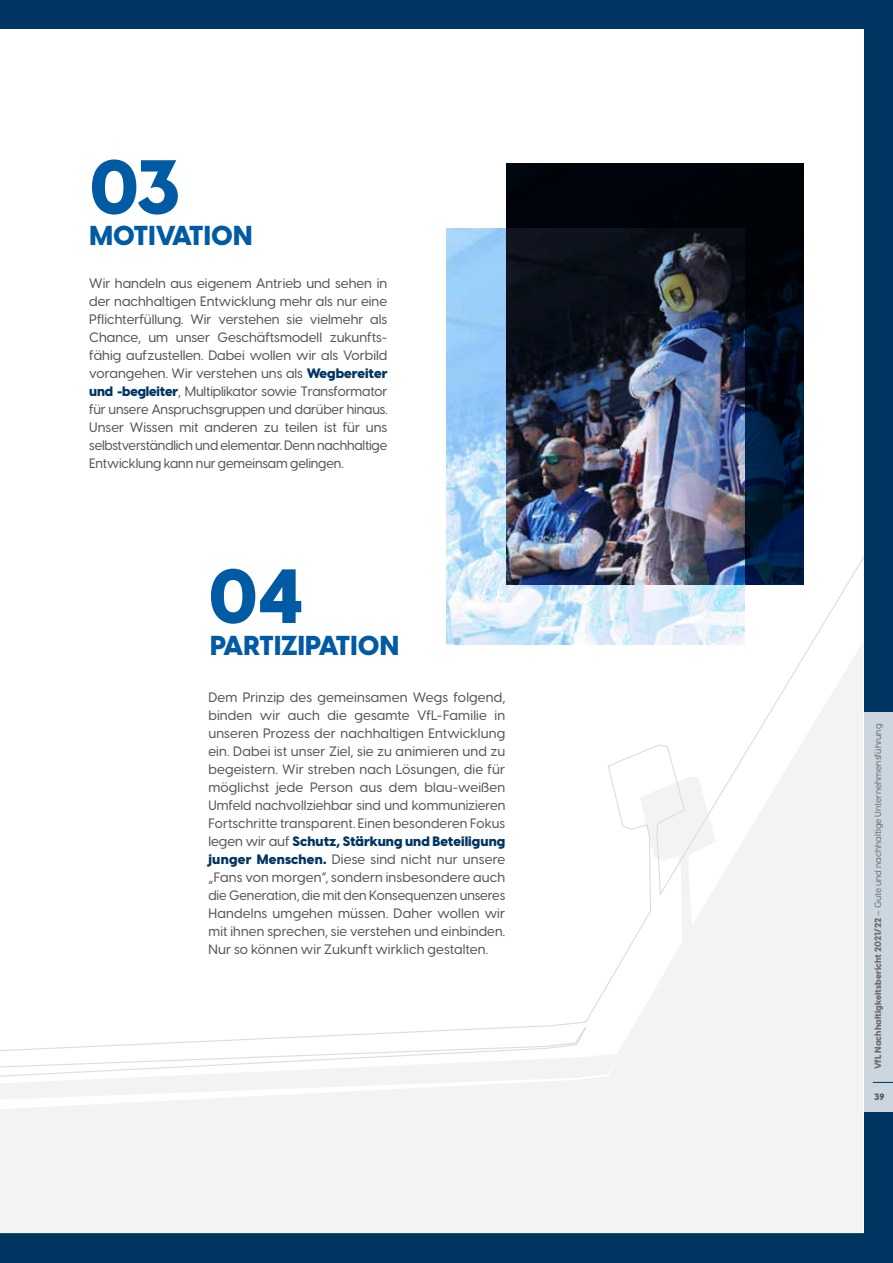
<style>
.page{position:relative;width:893px;height:1263px;background:#003562}
.page>*{position:absolute;margin:0;border:0;box-sizing:border-box;transform-origin:0 0}
.t1{font:800 75.45px "Visby CF";color:#005aa4}
.t2{font:800 27px "Visby CF";letter-spacing:.01em;color:#005aa4}
.t3{font:500 13.5px/18px "Visby CF";letter-spacing:-.01em;color:#565655;text-align:justify}
.t4{font:500 9px "Visby CF";color:#6e6e6e}
.t5{font:800 9px "Visby CF";color:#565655}
.s1{font-weight:800;color:#003562}
.s2{font-weight:800}
</style>
<div class="page">
<div style="left:0;top:30px;width:863px;height:1203px;background:#fff"></div>
<div style="left:0;top:1080px;width:863px;height:153px;background:#f3f3f3"></div>
<svg style="left:0;top:558px;width:863px;height:522px"></svg>
<img style="left:446px;top:228px;width:298px;height:416px">
<img style="left:506px;top:163px;width:298px;height:421px">
<div style="left:863px;top:712px;width:30px;height:400px;background:#ccd6df"></div>
<svg style="left:873px;top:1082px;width:20px;height:1px"></svg>
<h1 class="t1" style="left:89px;top:127px;width:92px">03</h1>
<h2 class="t2" style="left:89px;top:214px;width:164px">MOTIVATION</h2>
<p class="t3" style="left:89px;top:273px;width:300px">Wir handeln aus eigenem Antrieb und sehen in der nachhaltigen Entwicklung mehr als nur eine Pflichterfüllung. Wir verstehen sie vielmehr als Chance, um unser Geschäftsmodell zukunfts&shy;fähig aufzustellen. Dabei wollen wir als Vorbild vorangehen. Wir verstehen uns als <span class="s1">Wegbereiter und -begleiter</span>, Multiplikator sowie Transformator für unsere Anspruchsgruppen und darüber hinaus.<br>Unser Wissen mit anderen zu teilen ist für uns selbstverständlich und elementar. Denn nachhaltige Entwicklung kann nur gemeinsam gelingen.</p>
<h1 class="t1" style="left:208px;top:536px;width:96px">04</h1>
<h2 class="t2" style="left:210px;top:624px;width:191px">PARTIZIPATION</h2>
<p class="t3" style="left:208px;top:687px;width:298px">Dem Prinzip des gemeinsamen Wegs folgend, binden wir auch die gesamte VfL-Familie in unseren Prozess der nachhaltigen Entwicklung ein. Dabei ist unser Ziel, sie zu animieren und zu begeistern. Wir streben nach Lösungen, die für möglichst jede Person aus dem blau-weißen Umfeld nachvollziehbar sind und kommunizieren Fortschritte transparent. Einen besonderen Fokus legen wir auf <span class="s1">Schutz, Stärkung und Beteiligung junger Menschen.</span> Diese sind nicht nur unsere „Fans von morgen“, sondern insbesondere auch die Generation, die mit den Konsequenzen unseres Handelns umgehen müssen. Daher wollen wir mit ihnen sprechen, sie verstehen und einbinden.<br>Nur so können wir Zukunft wirklich gestalten.</p>
<p class="t4" style="left:871px;top:1069px;width:347px;rotate:-90deg"><span class="s2">VfL Nachhaltigkeitsbericht 2021/22</span> – Gute und nachhaltige Unternehmensführung</p>
<p class="t5" style="left:874px;top:1090px;width:12px">39</p>
</div>
